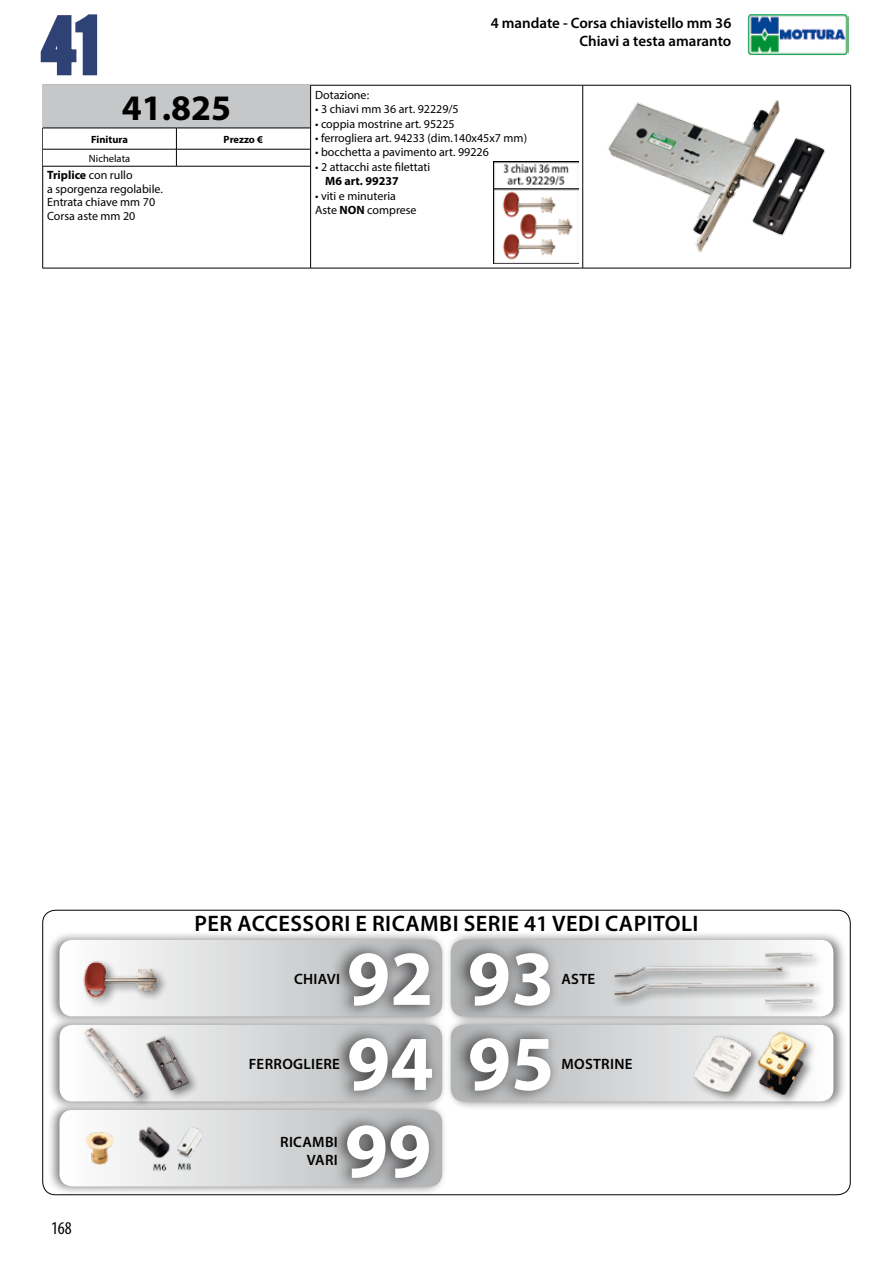
<style>
.page{position:relative;width:893px;height:1263px;background:#fff}
.page>*{position:absolute;margin:0;border:0;box-sizing:border-box;transform-origin:0 0}
.t1{font:700 78.15px/86.1px "Myriad Pro";color:#fff;text-align:justify}
.t2{font:75px "Trade Gothic Bold Cond Twenty";color:#2e4276}
.t3{font:700 36px "Myriad Pro";color:#000}
.t4{font:600 22.5px "Myriad Pro";letter-spacing:.02em;color:#000}
.t5{font:condensed 18px "Myriad Pro";color:#000}
.t6{font:600 15px/18px "Myriad Pro";color:#000;text-align:right}
.t7{font:600 15px/18px "Myriad Pro";letter-spacing:.02em;color:#000;text-align:right}
.t8{font:12px/13.5px "Myriad Pro";color:#000}
.t9{font:700 12px "Myriad Pro";color:#000}
.t10{font:700 10.5px "Myriad Pro";color:#000}
.t11{font:10.5px "Myriad Pro";color:#000}
.s1{font-weight:700}
</style>
<div class="page">
<img style="left:747px;top:14px;width:101px;height:41px">
<svg style="left:40px;top:14px;width:58px;height:62px"></svg>
<div style="left:446px;top:931px;width:401px;height:94px;background:#000;opacity:.5"></div>
<svg style="left:451px;top:940px;width:382px;height:76px"></svg>
<div style="left:446px;top:1016px;width:401px;height:94px;background:#000;opacity:.5"></div>
<svg style="left:451px;top:1025px;width:382px;height:76px;background:#dadbdc"></svg>
<div style="left:46px;top:1101px;width:401px;height:94px;background:#000;opacity:.5"></div>
<svg style="left:60px;top:1110px;width:382px;height:76px;background:#d8d9da"></svg>
<div style="left:46px;top:931px;width:401px;height:94px;background:#000;opacity:.5"></div>
<svg style="left:60px;top:940px;width:382px;height:76px"></svg>
<div style="left:46px;top:1016px;width:401px;height:94px;background:#000;opacity:.5"></div>
<svg style="left:60px;top:1025px;width:271px;height:76px;background:#dbdcdd"></svg>
<div style="left:331px;top:939px;width:108px;height:80px;background:#000;opacity:.75"></div>
<div style="left:452px;top:939px;width:108px;height:80px;background:#000;opacity:.75"></div>
<div style="left:331px;top:1025px;width:111px;height:79px;background:#000;opacity:.75"></div>
<div style="left:329px;top:1112px;width:110px;height:80px;background:#000;opacity:.75"></div>
<div style="left:452px;top:1025px;width:108px;height:79px;background:#000;opacity:.75"></div>
<div style="left:610px;top:950px;width:215px;height:65px;background:#000;opacity:.5"></div>
<img style="left:612px;top:946px;width:205px;height:64px">
<div style="left:81px;top:958px;width:89px;height:50px;background:#000;opacity:.5"></div>
<img style="left:80px;top:955px;width:81px;height:46px">
<div style="left:82px;top:1025px;width:73px;height:84px;background:#000;opacity:.5"></div>
<img style="left:83px;top:1027px;width:62px;height:72px">
<div style="left:755px;top:1028px;width:62px;height:77px;background:#000;opacity:.5"></div>
<img style="left:757px;top:1031px;width:49px;height:64px">
<div style="left:691px;top:1033px;width:71px;height:71px;background:#000;opacity:.5"></div>
<img style="left:695px;top:1033px;width:56px;height:60px">
<img style="left:71px;top:1106px;width:57px;height:85px">
<img style="left:136px;top:1097px;width:68px;height:99px">
<hr style="left:42px;top:85px;width:1px;height:183px;background:#000">
<hr style="left:43px;top:268px;width:268px;height:1px;background:#000">
<hr style="left:311px;top:85px;width:272px;height:1px;background:#000">
<hr style="left:310px;top:85px;width:1px;height:183px;background:#000">
<hr style="left:311px;top:268px;width:272px;height:1px;background:#000">
<hr style="left:583px;top:85px;width:268px;height:1px;background:#000">
<hr style="left:582px;top:85px;width:1px;height:183px;background:#000">
<hr style="left:850px;top:85px;width:1px;height:183px;background:#000">
<hr style="left:583px;top:268px;width:268px;height:1px;background:#000">
<div style="left:43px;top:85px;width:267px;height:43px;background:#c6c7c8"></div>
<svg style="left:43px;top:128px;width:267px;height:38px"></svg>
<hr style="left:43px;top:166px;width:133px;height:1px;background:#000">
<hr style="left:176px;top:166px;width:134px;height:1px;background:#000">
<img style="left:607px;top:99px;width:219px;height:154px">
<div style="left:144px;top:1033px;width:56px;height:68px;background:#000;opacity:.5"></div>
<img style="left:144px;top:1029px;width:49px;height:68px">
<img style="left:493px;top:162px;width:85px;height:101px">
<h2 class="t2" style="left:43px;top:0;width:65px">41</h2>
<h3 class="t3" style="left:122px;top:84px;width:111px">41.825</h3>
<p class="t10" style="left:91px;top:132px;width:38px">Finitura</p>
<p class="t10" style="left:224px;top:132px;width:41px">Prezzo €</p>
<p class="t11" style="left:89px;top:152px;width:43px">Nichelata</p>
<p class="t8" style="left:47px;top:168px;width:117px"><span class="s1">Triplice</span> con rullo<br>a sporgenza regolabile.<br>Entrata chiave mm 70<br>Corsa aste mm 20</p>
<p class="t6" style="left:491px;top:14px;width:242px">4 mandate - Corsa chiavistello mm 36<br>Chiavi a testa amaranto</p>
<p class="t8" style="left:315px;top:88px;width:56px">Dotazione:</p>
<p class="t8" style="left:315px;top:102px;width:145px">• 3 chiavi mm 36 art. 92229/5</p>
<p class="t8" style="left:315px;top:117px;width:141px">• coppia mostrine art. 95225</p>
<p class="t8" style="left:315px;top:131px;width:213px">• ferrogliera art. 94233 (dim.140x45x7 mm)</p>
<p class="t8" style="left:315px;top:145px;width:175px">• bocchetta a pavimento art. 99226</p>
<p class="t8" style="left:315px;top:160px;width:117px">• 2 attacchi aste filettati</p>
<p class="t9" style="left:325px;top:173px;width:75px">M6 art. 99237</p>
<p class="t8" style="left:315px;top:188px;width:103px;line-height:14.4px">• viti e minuteria<br>Aste <span class="s1">NON</span> comprese</p>
<h3 class="t4" style="left:194px;top:909px;width:506px">PER ACCESSORI E RICAMBI SERIE 41 VEDI CAPITOLI</h3>
<h3 class="t5" style="left:51px;top:1217px;width:22px">168</h3>
<h1 class="t1" style="left:345px;top:933px;width:211px">92 93<br>94 95<br>99</h1>
<p class="t6" style="left:294px;top:969px;width:48px">CHIAVI</p>
<p class="t6" style="left:561px;top:969px;width:35px">ASTE</p>
<p class="t7" style="left:249px;top:1054px;width:93px">FERROGLIERE</p>
<p class="t7" style="left:561px;top:1054px;width:73px">MOSTRINE</p>
<p class="t7" style="left:280px;top:1132px;width:59px">RICAMBI<br>VARI</p>
</div>
